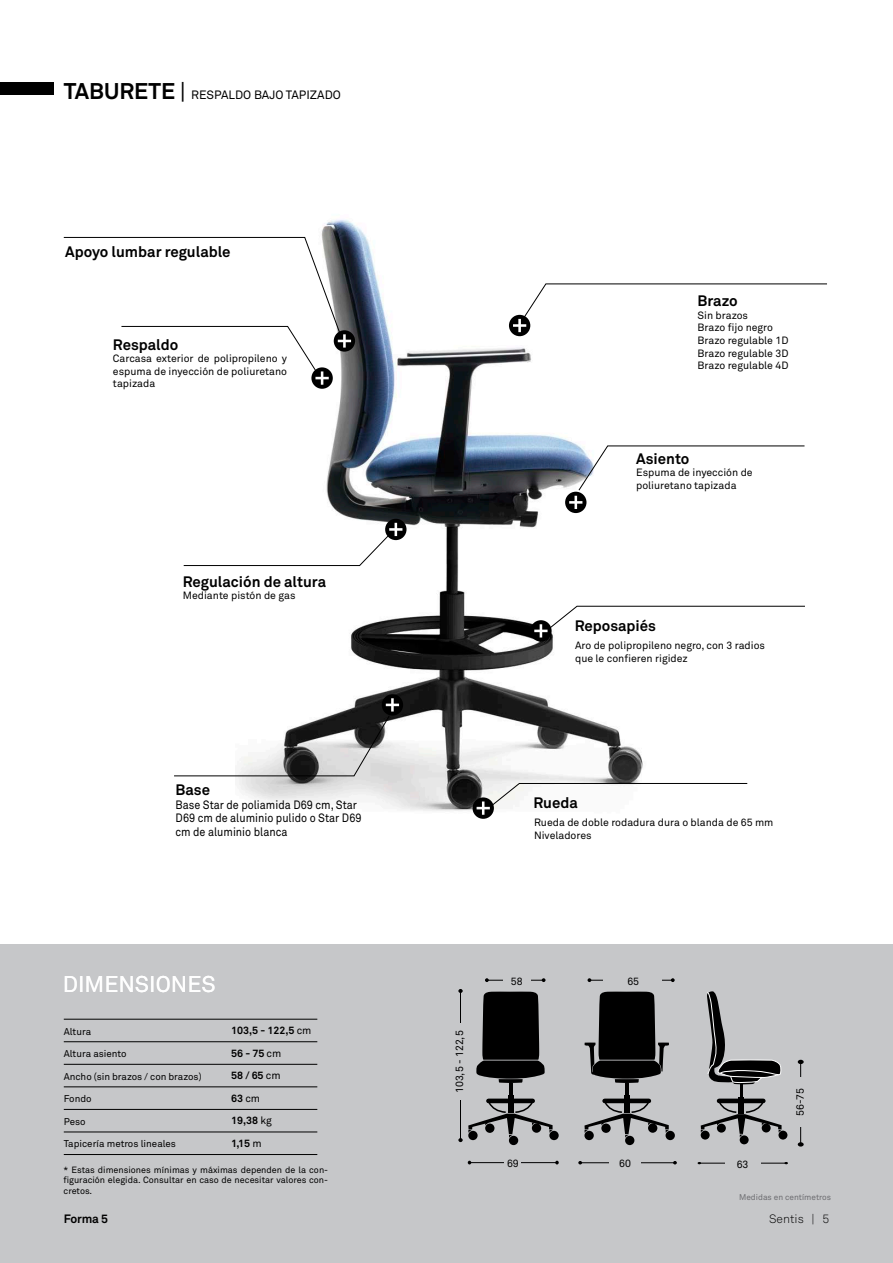
<style>
.page{position:relative;width:893px;height:1263px;background:#fff}
.page>*{position:absolute;margin:0;border:0;box-sizing:border-box;transform-origin:0 0}
.t1{font:22.5px "Akkurat";color:#fff}
.t2{font:700 15px "Akkurat";color:#000}
.t3{font:12px/13.5px "Akkurat";color:#000;scale:.9 1}
.t4{font:12px "Akkurat";color:#000}
.t5{font:300 12px "Akkurat";color:#000}
.t6{font:700 12px "Akkurat";letter-spacing:-.02em;color:#000}
.t7{font:10.5px/12.6px "Akkurat";color:#000}
.t8{font:700 10.5px/22.5px "Akkurat";color:#000}
.t9{font:9.75px "Akkurat";color:#000}
.t10{font:9px/10.5px "Akkurat";color:#000;text-align:justify}
.t11{font:8.25px "Akkurat";color:#6d6d71}
.s1{font-weight:700;font-size:22.5px}
.s2{font-size:22.5px}
.s3{font-weight:400}
</style>
<div class="page">
<div style="left:0;top:944px;width:893px;height:319px;background:#c6c7c9"></div>
<div style="left:0;top:82px;width:53px;height:13px;background:#000"></div>
<img style="left:235px;top:220px;width:408px;height:599px">
<div style="left:740px;top:1135px;width:9px;height:9px;background:#000;border-radius:50%"></div>
<div style="left:778px;top:1131px;width:9px;height:8px;background:#000;border-radius:50%"></div>
<hr style="left:740px;top:1085px;width:3px;height:17px;background:#000">
<div style="left:739px;top:1097px;width:5px;height:17px;background:#000"></div>
<svg style="left:707px;top:991px;width:75px;height:93px"></svg>
<div style="left:509px;top:1136px;width:9px;height:9px;background:#000;border-radius:50%"></div>
<div style="left:549px;top:1131px;width:10px;height:9px;background:#000;border-radius:50%"></div>
<hr style="left:509px;top:1083px;width:3px;height:18px;background:#000">
<div style="left:508px;top:1095px;width:5px;height:18px;background:#000"></div>
<svg style="left:476px;top:991px;width:69px;height:92px"></svg>
<div style="left:488px;top:1098px;width:45px;height:5px;background:#000"></div>
<svg style="left:584px;top:1131px;width:10px;height:9px"></svg>
<div style="left:625px;top:1136px;width:9px;height:9px;background:#000;border-radius:50%"></div>
<div style="left:666px;top:1131px;width:9px;height:9px;background:#000;border-radius:50%"></div>
<hr style="left:625px;top:1083px;width:3px;height:18px;background:#000">
<div style="left:624px;top:1095px;width:6px;height:18px;background:#000"></div>
<svg style="left:584px;top:991px;width:85px;height:92px"></svg>
<div style="left:605px;top:1098px;width:44px;height:5px;background:#000"></div>
<svg style="left:584px;top:1102px;width:85px;height:36px"></svg>
<div style="left:719px;top:1098px;width:44px;height:5px;background:#000"></div>
<svg style="left:701px;top:1102px;width:81px;height:36px"></svg>
<svg style="left:458px;top:989px;width:5px;height:4px"></svg>
<svg style="left:458px;top:1102px;width:95px;height:40px"></svg>
<hr style="left:460px;top:989px;width:1px;height:151px;background:#000">
<div style="left:452px;top:1023px;width:14px;height:77px;background:#c6c7c9"></div>
<svg style="left:798px;top:1060px;width:6px;height:4px"></svg>
<svg style="left:798px;top:1142px;width:6px;height:4px"></svg>
<hr style="left:800px;top:1060px;width:1px;height:84px;background:#000">
<div style="left:793px;top:1077px;width:13px;height:50px;background:#c6c7c9"></div>
<hr style="left:470px;top:1162px;width:87px;height:1px;background:#000">
<div style="left:505px;top:1159px;width:16px;height:12px;background:#c6c7c9"></div>
<hr style="left:581px;top:1162px;width:94px;height:1px;background:#000">
<hr style="left:700px;top:1163px;width:86px;height:1px;background:#000">
<div style="left:609px;top:1159px;width:32px;height:9px;background:#c6c7c9"></div>
<div style="left:725px;top:1160px;width:35px;height:30px;background:#c6c7c9"></div>
<svg style="left:311px;top:367px;width:22px;height:22px"></svg>
<div style="left:509px;top:315px;width:21px;height:21px;background:#000;border-radius:50%"></div>
<svg style="left:513px;top:283px;width:314px;height:49px"></svg>
<div style="left:565px;top:492px;width:21px;height:21px;background:#000;border-radius:50%"></div>
<svg style="left:569px;top:445px;width:236px;height:64px"></svg>
<div style="left:473px;top:797px;width:21px;height:22px;background:#000;border-radius:50%"></div>
<svg style="left:477px;top:783px;width:271px;height:32px"></svg>
<div style="left:530px;top:620px;width:22px;height:21px;background:#000;border-radius:50%"></div>
<svg style="left:534px;top:605px;width:271px;height:32px"></svg>
<div style="left:385px;top:519px;width:21px;height:21px;background:#000;border-radius:50%"></div>
<svg style="left:183px;top:523px;width:219px;height:43px"></svg>
<div style="left:382px;top:694px;width:21px;height:22px;background:#000;border-radius:50%"></div>
<svg style="left:174px;top:698px;width:225px;height:79px"></svg>
<div style="left:334px;top:330px;width:21px;height:22px;background:#000;border-radius:50%"></div>
<svg style="left:63px;top:237px;width:288px;height:148px"></svg>
<hr style="left:343px;top:334px;width:3px;height:14px;background:#fff">
<hr style="left:64px;top:1041px;width:253px;height:1px;background:#000">
<hr style="left:64px;top:1064px;width:253px;height:1px;background:#000">
<hr style="left:64px;top:1086px;width:253px;height:1px;background:#000">
<hr style="left:64px;top:1109px;width:253px;height:1px;background:#000">
<hr style="left:64px;top:1132px;width:253px;height:1px;background:#000">
<hr style="left:64px;top:1154px;width:253px;height:1px;background:#000">
<hr style="left:64px;top:1019px;width:253px;height:1px;background:#000">
<svg style="left:485px;top:978px;width:4px;height:4px"></svg>
<hr style="left:487px;top:980px;width:57px;height:1px;background:#000">
<svg style="left:587px;top:978px;width:4px;height:4px"></svg>
<svg style="left:671px;top:978px;width:4px;height:4px"></svg>
<hr style="left:589px;top:980px;width:84px;height:1px;background:#000">
<div style="left:503px;top:977px;width:28px;height:9px;background:#c6c7c9"></div>
<div style="left:603px;top:977px;width:58px;height:9px;background:#c6c7c9"></div>
<p class="t4" style="left:64px;top:87px;width:279px"><span class="s1">TABURETE</span> <span class="s2">|</span> RESPALDO BAJO TAPIZADO</p>
<h2 class="t2" style="left:65px;top:243px;width:167px">Apoyo lumbar regulable</h2>
<h2 class="t2" style="left:113px;top:335px;width:67px">Respaldo</h2>
<p class="t7" style="left:113px;top:352px;width:176px;text-align:justify">Carcasa exterior de polipropileno y espuma de inyección de poliuretano tapizada</p>
<h2 class="t2" style="left:183px;top:572px;width:145px">Regulación de altura</h2>
<p class="t7" style="left:183px;top:589px;width:114px">Mediante pistón de gas</p>
<h2 class="t2" style="left:176px;top:780px;width:36px">Base</h2>
<p class="t3" style="left:176px;top:797px;width:208px">Base Star de poliamida D69 cm, Star<br>D69 cm de aluminio pulido o Star D69 cm de aluminio blanca</p>
<h2 class="t2" style="left:697px;top:292px;width:42px">Brazo</h2>
<p class="t7" style="left:697px;top:309px;width:92px">Sin brazos<br>Brazo fijo negro<br>Brazo regulable 1D<br>Brazo regulable 3D<br>Brazo regulable 4D</p>
<h2 class="t2" style="left:636px;top:449px;width:55px">Asiento</h2>
<p class="t7" style="left:636px;top:466px;width:118px">Espuma de inyección de poliuretano tapizada</p>
<h2 class="t2" style="left:575px;top:617px;width:83px">Reposapiés</h2>
<p class="t7" style="left:575px;top:639px;width:191px">Aro de polipropileno negro, con 3 radios que le confieren rigidez</p>
<h2 class="t2" style="left:533px;top:794px;width:46px">Rueda</h2>
<p class="t7" style="left:534px;top:816px;width:241px">Rueda de doble rodadura dura o blanda de 65 mm<br>Niveladores</p>
<h1 class="t1" style="left:63px;top:970px;width:154px">DIMENSIONES</h1>
<p class="t7" style="left:511px;top:975px;width:13px">58</p>
<p class="t7" style="left:627px;top:975px;width:13px">65</p>
<p class="t8" style="left:231px;top:1019px;width:82px">103,5 - 122,5 <span class="s3">cm<br></span>56 - 75 <span class="s3">cm<br></span>58 / 65 <span class="s3">cm<br></span>63 <span class="s3">cm<br></span>19,38 <span class="s3">kg<br></span>1,15 <span class="s3">m</span></p>
<p class="t9" style="left:64px;top:1025px;width:29px">Altura</p>
<p class="t9" style="left:64px;top:1048px;width:64px">Altura asiento</p>
<p class="t9" style="left:64px;top:1070px;width:139px">Ancho (sin brazos / con brazos)</p>
<p class="t9" style="left:64px;top:1093px;width:29px">Fondo</p>
<p class="t9" style="left:64px;top:1115px;width:23px">Peso</p>
<p class="t9" style="left:64px;top:1138px;width:114px">Tapicería metros lineales</p>
<p class="t10" style="left:64px;top:1164px;width:266px">* Estas dimensiones mínimas y máximas dependen de la con&shy;figuración elegida. Consultar en caso de necesitar valores con&shy;cretos.</p>
<p class="t7" style="left:453px;top:1093px;width:64px;rotate:-90deg">103,5 - 122,5</p>
<p class="t7" style="left:507px;top:1157px;width:13px">69</p>
<p class="t7" style="left:619px;top:1157px;width:13px">60</p>
<p class="t7" style="left:737px;top:1158px;width:13px">63</p>
<p class="t7" style="left:794px;top:1115px;width:29px;rotate:-90deg">56-75</p>
<p class="t11" style="left:739px;top:1192px;width:93px">Medidas en centímetros</p>
<p class="t6" style="left:64px;top:1211px;width:46px">Forma 5</p>
<p class="t5" style="left:769px;top:1211px;width:62px">Sentis | 5</p>
</div>
